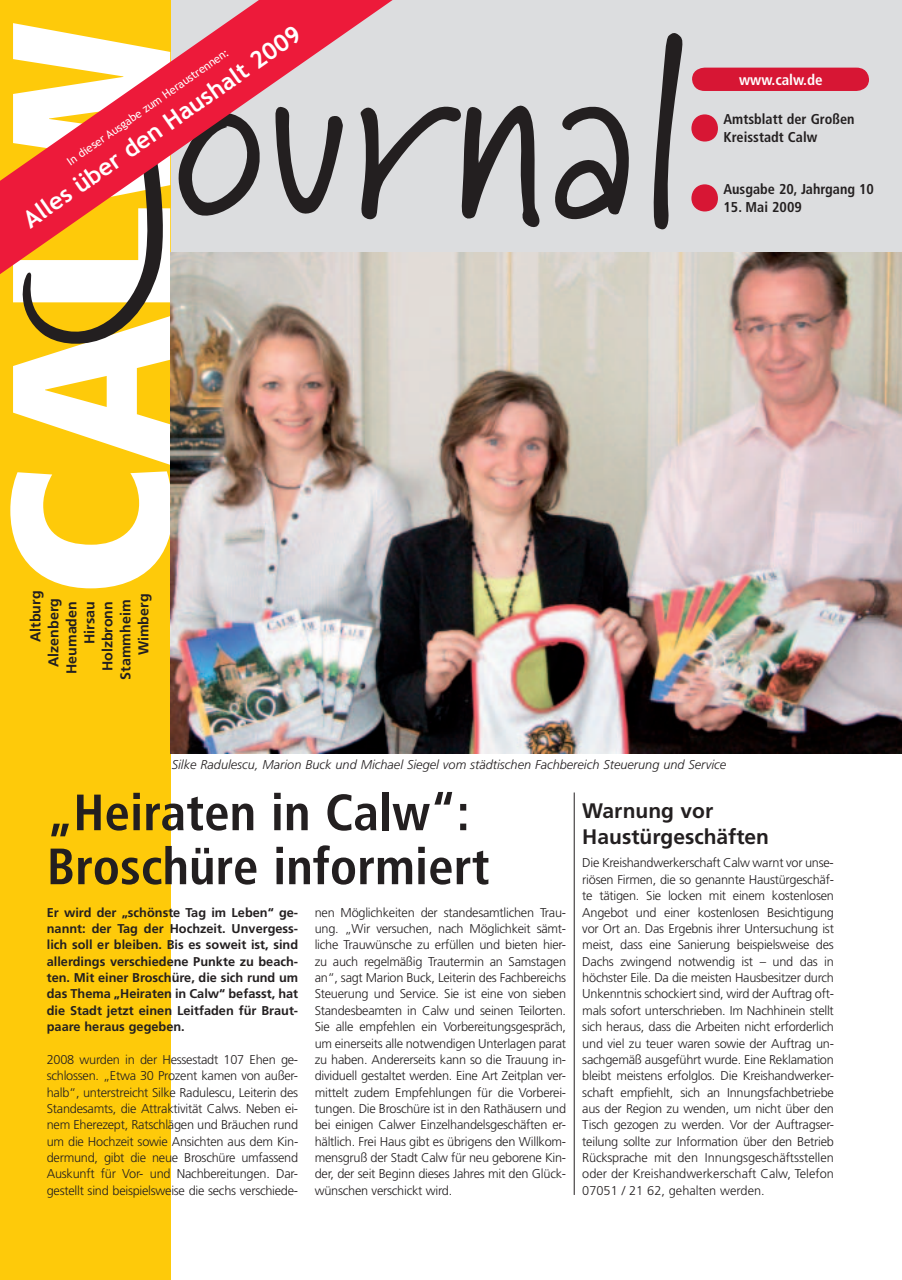
<style>
.page{position:relative;width:902px;height:1280px;background:#fff}
.page>*{position:absolute;margin:0;border:0;box-sizing:border-box;transform-origin:0 0}
.t1{font:700 condensed 51px/54px "Frutiger";color:#231f20}
.t2{font:700 24px "Trebuchet MS";color:#fff}
.t3{font:700 21px/25.3px "Frutiger";color:#231f20}
.t4{font:700 condensed 15px "Frutiger";color:#fff}
.t5{font:700 condensed 14.25px/18px "Frutiger";color:#231f20}
.t6{font:700 14.25px "Frutiger";color:#231f20}
.t7{font:300 12.75px/16.4px "Frutiger";letter-spacing:-.02em;color:#231f20;text-align:justify}
.t8{font:700 12.75px/16.4px "Frutiger";color:#231f20;text-align:justify}
.t9{font:italic 300 12.75px "Frutiger";color:#231f20}
.t10{font:11.25px "Trebuchet MS";color:#fff}
</style>
<div class="page">
<div style="left:0;top:0;width:901px;height:252px;background:#dcdddf"></div>
<div style="left:0;top:0;width:170px;height:1279px;background:#feca0a"></div>
<hr style="left:573px;top:792px;width:1px;height:403px;background:#231f20">
<svg style="left:10px;top:471px;width:160px;height:117px"></svg>
<svg style="left:13px;top:274px;width:157px;height:191px"></svg>
<svg style="left:392px;top:33px;width:291px;height:197px"></svg>
<svg style="left:691px;top:114px;width:27px;height:97px"></svg>
<img style="left:170px;top:252px;width:731px;height:502px">
<div style="left:692px;top:68px;width:177px;height:23px;background:#d71634"></div>
<svg style="left:0;top:0;width:392px;height:274px"></svg>
<h2 class="t2" style="left:18px;top:211px;width:335px;rotate:-35deg">Alles über den Haushalt 2009</h2>
<p class="t10" style="left:65px;top:157px;width:196px;rotate:-35deg">In dieser Ausgabe zum Heraustrennen:</p>
<p class="t6" style="left:30px;top:642px;width:53px;rotate:-90deg">Altburg</p>
<p class="t6" style="left:48px;top:667px;width:70px;rotate:-90deg">Alzenberg</p>
<p class="t6" style="left:66px;top:674px;width:74px;rotate:-90deg">Heumaden</p>
<p class="t6" style="left:84px;top:644px;width:44px;rotate:-90deg">Hirsau</p>
<p class="t6" style="left:102px;top:671px;width:72px;rotate:-90deg">Holzbronn</p>
<p class="t6" style="left:120px;top:680px;width:82px;rotate:-90deg">Stammheim</p>
<p class="t6" style="left:138px;top:655px;width:63px;rotate:-90deg">Wimberg</p>
<p class="t4" style="left:739px;top:74px;width:85px">www.calw.de</p>
<p class="t5" style="left:723px;top:111px;width:133px">Amtsblatt der Großen<br>Kreisstadt Calw</p>
<p class="t5" style="left:723px;top:181px;width:152px">Ausgabe 20, Jahrgang 10</p>
<p class="t5" style="left:723px;top:199px;width:80px">15. Mai 2009</p>
<p class="t9" style="left:172px;top:760px;width:556px">Silke Radulescu, Marion Buck und Michael Siegel vom städtischen Fachbereich Steuerung und Service</p>
<h3 class="t3" style="left:582px;top:800px;width:188px">Warnung vor<br>Haustürgeschäften</h3>
<p class="t7" style="left:582px;top:856px;width:253px">Die Kreishandwerkerschaft Calw warnt vor unse&shy;riösen Firmen, die so genannte Haustürgeschäf&shy;te tätigen. Sie locken mit einem kostenlosen Angebot und einer kostenlosen Besichtigung vor Ort an. Das Ergebnis ihrer Untersuchung ist meist, dass eine Sanierung beispielsweise des Dachs zwingend notwendig ist – und das in höchster Eile. Da die meisten Hausbesitzer durch Unkenntnis schockiert sind, wird der Auftrag oft&shy;mals sofort unterschrieben. Im Nachhinein stellt sich heraus, dass die Arbeiten nicht erforderlich und viel zu teuer waren sowie der Auftrag un&shy;sachgemäß ausgeführt wurde. Eine Reklamation bleibt meistens erfolglos. Die Kreishandwerker&shy;schaft empfiehlt, sich an Innungsfachbetriebe aus der Region zu wenden, um nicht über den Tisch gezogen zu werden. Vor der Auftragser&shy;teilung sollte zur Information über den Betrieb Rücksprache mit den Innungsgeschäftsstellen oder der Kreishandwerkerschaft Calw, Telefon 07051 / 21 62, gehalten werden.</p>
<h1 class="t1" style="left:47px;top:790px;width:444px">„Heiraten in Calw“:<br>Broschüre informiert</h1>
<p class="t8" style="left:47px;top:905px;width:253px">Er wird der „schönste Tag im Leben“ ge&shy;nannt: der Tag der Hochzeit. Unvergess&shy;lich soll er bleiben. Bis es soweit ist, sind allerdings verschiedene Punkte zu beach&shy;ten. Mit einer Broschüre, die sich rund um das Thema „Heiraten in Calw“ befasst, hat die Stadt jetzt einen Leitfaden für Braut&shy;paare heraus gegeben.</p>
<p class="t7" style="left:47px;top:1052px;width:253px">2008 wurden in der Hessestadt 107 Ehen ge&shy;schlossen. „Etwa 30 Prozent kamen von außer&shy;halb“, unterstreicht Silke Radulescu, Leiterin des Standesamts, die Attraktivität Calws. Neben ei&shy;nem Eherezept, Ratschlägen und Bräuchen rund um die Hochzeit sowie Ansichten aus dem Kin&shy;dermund, gibt die neue Broschüre umfassend Auskunft für Vor- und Nachbereitungen. Dar&shy;gestellt sind beispielsweise die sechs verschiede-</p>
<p class="t7" style="left:315px;top:905px;width:253px">nen Möglichkeiten der standesamtlichen Trau&shy;ung. „Wir versuchen, nach Möglichkeit sämt&shy;liche Trauwünsche zu erfüllen und bieten hier&shy;zu auch regelmäßig Trautermin an Samstagen an“, sagt Marion Buck, Leiterin des Fachbereichs Steuerung und Service. Sie ist eine von sieben Standesbeamten in Calw und seinen Teilorten.<br>Sie alle empfehlen ein Vorbereitungsgespräch, um einerseits alle notwendigen Unterlagen parat zu haben. Andererseits kann so die Trauung in&shy;dividuell gestaltet werden. Eine Art Zeitplan ver&shy;mittelt zudem Empfehlungen für die Vorberei&shy;tungen. Die Broschüre ist in den Rathäusern und bei einigen Calwer Einzelhandelsgeschäften er&shy;hältlich. Frei Haus gibt es übrigens den Willkom&shy;mensgruß der Stadt Calw für neu geborene Kin&shy;der, der seit Beginn dieses Jahres mit den Glück&shy;wünschen verschickt wird.</p>
</div>
